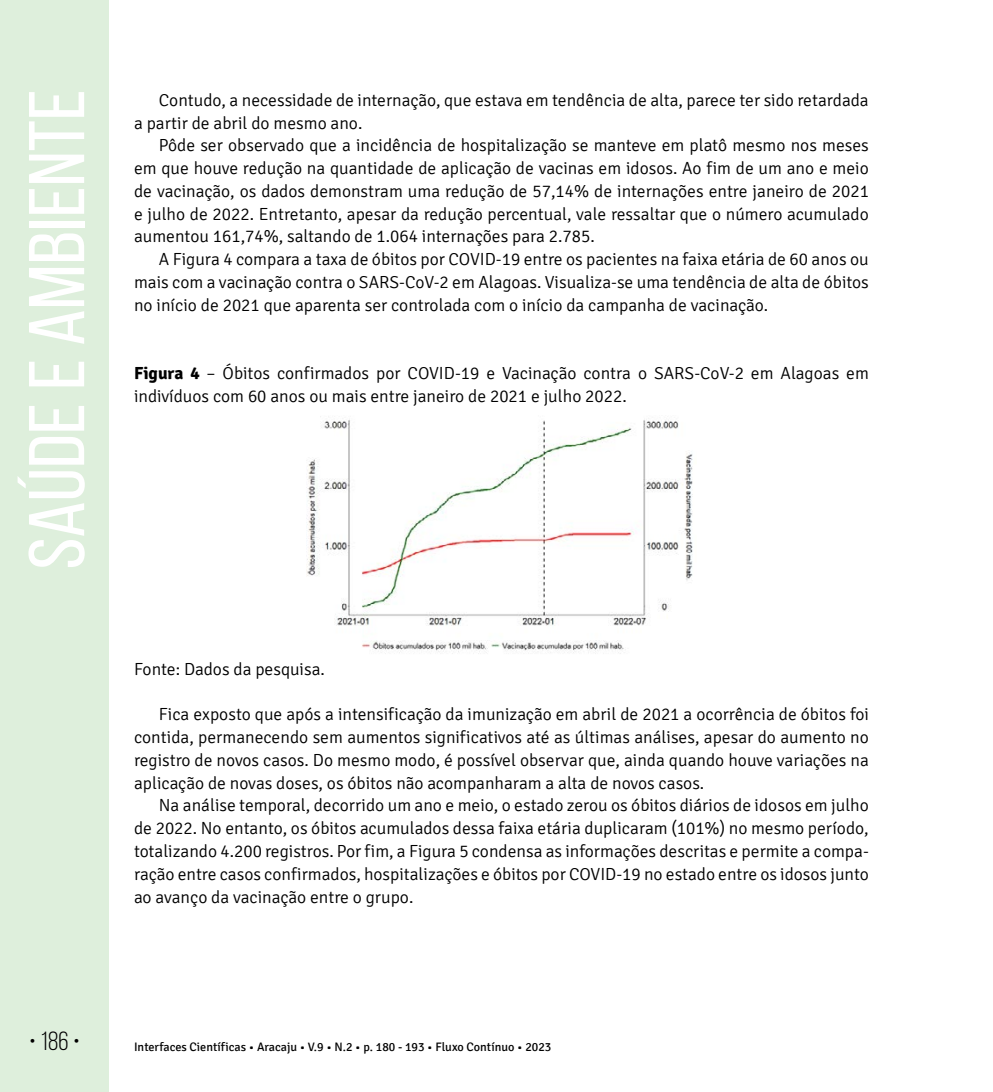
<style>
.page{position:relative;width:993px;height:1092px;background:#fff}
.page>*{position:absolute;margin:0;border:0;box-sizing:border-box;transform-origin:0 0}
.t1{font:78.75px "Bebas Neue";color:#fff;scale:1.09 1}
.t2{font:26.25px "Bebas Neue";color:#000}
.t3{font:300 17.5px/22.8px "Signika";color:#000;text-align:justify}
.t4{font:12.25px "Signika";color:#000}
.s1{font-weight:700}
</style>
<div class="page">
<div style="left:0;top:0;width:109px;height:1091px;background:#deefdc"></div>
<img style="left:307px;top:416px;width:386px;height:238px">
<h1 class="t1" style="left:14px;top:569px;width:442px;rotate:-90deg">Saúde e Ambiente</h1>
<p class="t3" style="left:134px;top:89px;width:736px;text-indent:25px">Contudo, a necessidade de internação, que estava em tendência de alta, parece ter sido retardada a partir de abril do mesmo ano.</p>
<p class="t3" style="left:134px;top:134px;width:736px;text-indent:25px">Pôde ser observado que a incidência de hospitalização se manteve em platô mesmo nos meses em que houve redução na quantidade de aplicação de vacinas em idosos. Ao fim de um ano e meio de vacinação, os dados demonstram uma redução de 57,14% de internações entre janeiro de 2021 e julho de 2022. Entretanto, apesar da redução percentual, vale ressaltar que o número acumulado aumentou 161,74%, saltando de 1.064 internações para 2.785.</p>
<p class="t3" style="left:134px;top:248px;width:736px;text-indent:25px">A Figura 4 compara a taxa de óbitos por COVID-19 entre os pacientes na faixa etária de 60 anos ou mais com a vacinação contra o SARS-CoV-2 em Alagoas. Visualiza-se uma tendência de alta de óbitos no início de 2021 que aparenta ser controlada com o início da campanha de vacinação.</p>
<p class="t3" style="left:134px;top:362px;width:736px"><span class="s1">Figura 4</span> – Óbitos confirmados por COVID-19 e Vacinação contra o SARS-CoV-2 em Alagoas em indivíduos com 60 anos ou mais entre janeiro de 2021 e julho 2022.</p>
<p class="t3" style="left:134px;top:658px;width:192px">Fonte: Dados da pesquisa.</p>
<p class="t3" style="left:134px;top:703px;width:736px;text-indent:25px">Fica exposto que após a intensificação da imunização em abril de 2021 a ocorrência de óbitos foi contida, permanecendo sem aumentos significativos até as últimas análises, apesar do aumento no registro de novos casos. Do mesmo modo, é possível observar que, ainda quando houve variações na aplicação de novas doses, os óbitos não acompanharam a alta de novos casos.</p>
<p class="t3" style="left:134px;top:794px;width:736px;text-indent:25px">Na análise temporal, decorrido um ano e meio, o estado zerou os óbitos diários de idosos em julho de 2022. No entanto, os óbitos acumulados dessa faixa etária duplicaram (101%) no mesmo período, totalizando 4.200 registros. Por fim, a Figura 5 condensa as informações descritas e permite a compa&shy;ração entre casos confirmados, hospitalizações e óbitos por COVID-19 no estado entre os idosos junto ao avanço da vacinação entre o grupo.</p>
<h2 class="t2" style="left:29px;top:1026px;width:53px">• 186 •</h2>
<p class="t4" style="left:134px;top:1040px;width:418px">Interfaces Científicas • Aracaju • V.9 • N.2 • p. 180 - 193 • Fluxo Contínuo • 2023</p>
</div>
